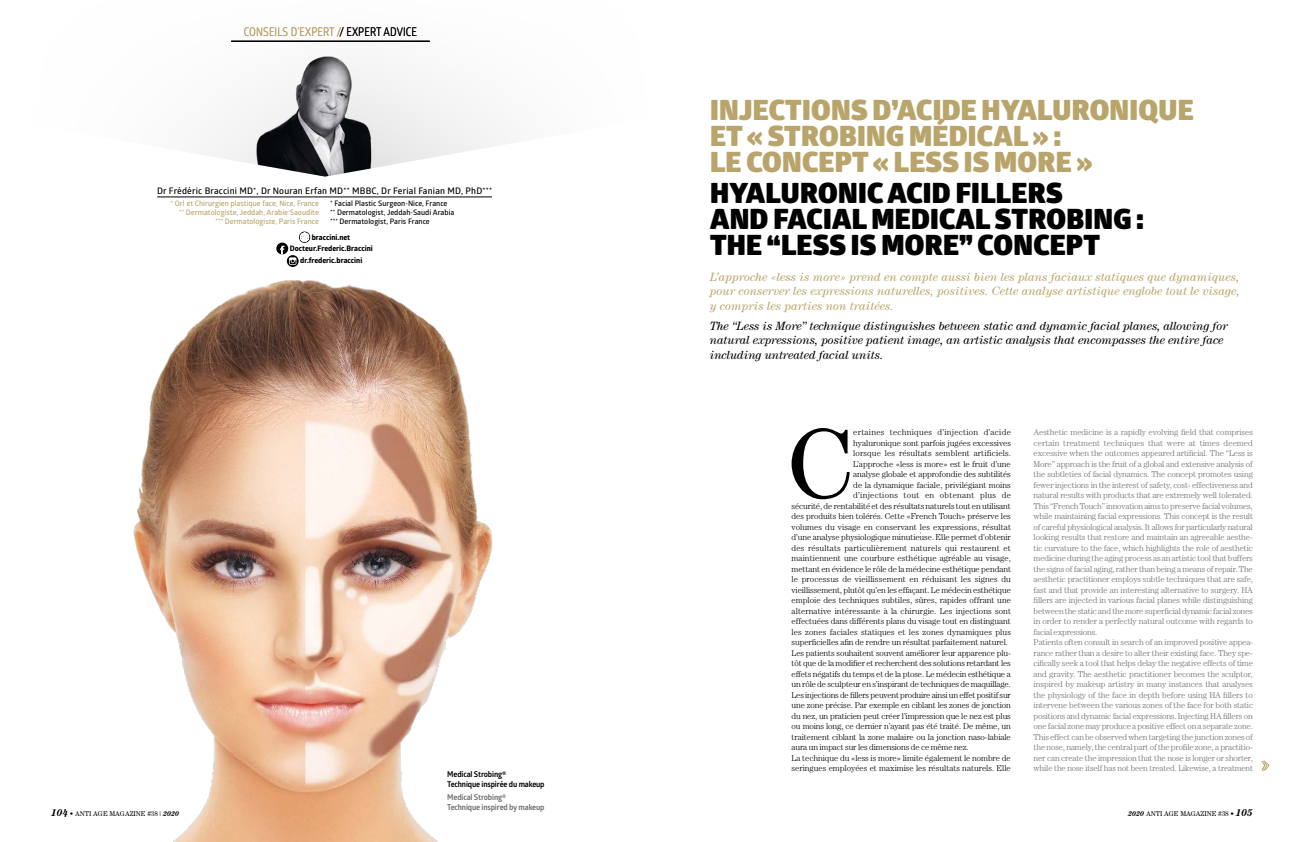
<style>
.page{position:relative;width:1304px;height:842px;background:#fff}
.page>*{position:absolute;margin:0;border:0;box-sizing:border-box;transform-origin:0 0}
.t1{font:100.1px "Century Std";color:#000}
.t2{font:900 28px/26px "Glober";letter-spacing:.01em;color:#b9a56b}
.t3{font:900 28px/26px "Glober";letter-spacing:.01em;color:#000}
.t4{font:italic 12px/14.4px "Century Std";color:#b9a56b;text-align:justify}
.t5{font:italic 12px/14.4px "Century Std";letter-spacing:-.01em;color:#000}
.t6{font:12px "Glober";letter-spacing:.01em;color:#b9a56b;scale:.83 1}
.t7{font:600 9px "Glober";letter-spacing:.02em;color:#000}
.t8{font:300 8.5px/10.5px "Century Std";letter-spacing:-.015em;color:#706f6f}
.t9{font:300 8.5px "Century Std";letter-spacing:-.01em;color:#000}
.t10{font:300 8.5px "Century Std";letter-spacing:.01em;color:#000}
.t11{font:300 8.5px "Century Std";letter-spacing:.03em;color:#000}
.t12{font:300 8.5px "Century Std";letter-spacing:.015em;color:#000}
.t13{font:700 8px/10px "Glober";letter-spacing:-.02em;color:#000}
.t14{font:700 8px/10px "Glober";letter-spacing:-.02em;color:#706f6f}
.t15{font:600 7.5px/9px "Glober";color:#b9a56b;text-align:right}
.t16{font:600 7.5px/9px "Glober";color:#000}
.t17{font:700 7.5px/10.8px "Globerx";color:#000;text-align:center}
.t18{font:7px "Century Std";color:#000}
.s1{color:#000}
.s2{font-weight:700;font-style:italic;font-size:10px}
.s3{font-weight:700;font-style:italic}
</style>
<div class="page">
<svg style="left:1261px;top:761px;width:8px;height:10px"></svg>
<img style="left:133px;top:265px;width:359px;height:577px">
<svg style="left:208px;top:40px;width:295px;height:126px"></svg>
<img style="left:250px;top:51px;width:134px;height:126px">
<hr style="left:157px;top:197px;width:335px;height:1px;background:#000">
<svg style="left:287px;top:255px;width:12px;height:12px"></svg>
<svg style="left:276px;top:233px;width:33px;height:32px"></svg>
<hr style="left:231px;top:41px;width:199px;height:1px;background:#000">
<p class="t6" style="left:244px;top:23px;width:210px">CONSEILS D’EXPERT /<span class="s1">/ EXPERT ADVICE</span></p>
<p class="t7" style="left:157px;top:184px;width:336px">Dr Frédéric Braccini MD*, Dr Nouran Erfan MD** MBBC, Dr Ferial Fanian MD, PhD***</p>
<p class="t15" style="left:171px;top:199px;width:150px">* Orl et Chirurgien plastique face, Nice, France ** Dermatologiste, Jeddah, Arabie Saoudite *** Dermatologiste, Paris France</p>
<p class="t16" style="left:330px;top:199px;width:126px">* Facial Plastic Surgeon-Nice, France ** Dermatologist, Jeddah-Saudi Arabia *** Dermatologist, Paris France</p>
<p class="t17" style="left:290px;top:232px;width:85px">braccini.net<br>Docteur.Frederic.Braccini</p>
<p class="t17" style="left:300px;top:255px;width:64px">dr.frederic.braccini</p>
<p class="t18" style="left:51px;top:810px;width:130px"><span class="s2">104</span> • ANTI AGE MAGAZINE #38 | <span class="s3">2020</span></p>
<p class="t13" style="left:447px;top:769px;width:99px">Medical Strobing®<br>Technique inspirée du makeup</p>
<p class="t14" style="left:447px;top:792px;width:99px">Medical Strobing®<br>Technique inspired by makeup</p>
<p class="t2" style="left:710px;top:97px;width:485px">INJECTIONS D’ACIDE HYALURONIQUE<br>ET « STROBING MÉDICAL » :<br>LE CONCEPT « LESS IS MORE »</p>
<p class="t3" style="left:710px;top:180px;width:436px">HYALURONIC ACID FILLERS<br>AND FACIAL MEDICAL STROBING :<br>THE “LESS IS MORE” CONCEPT</p>
<p class="t4" style="left:710px;top:270px;width:531px">L’approche «less is more» prend en compte aussi bien les plans faciaux statiques que dynamiques, pour conserver les expressions naturelles, positives. Cette analyse artistique englobe tout le visage, y compris les parties non traitées.</p>
<p class="t5" style="left:710px;top:318px;width:519px">The “Less is More” technique distinguishes between static and dynamic facial planes, allowing for natural expressions, positive patient image, an artistic analysis that encompasses the entire face including untreated facial units.</p>
<p class="t1" style="left:787px;top:405px;width:68px">C</p>
<p class="t11" style="left:853px;top:427px;width:159px">ertaines techniques d’injection d’acide</p>
<p class="t9" style="left:853px;top:438px;width:159px">hyaluronique sont parfois jugées excessives</p>
<p class="t12" style="left:853px;top:448px;width:159px">lorsque les résultats semblent artificiels.</p>
<p class="t9" style="left:853px;top:459px;width:159px">L’approche «less is more» est le fruit d’une</p>
<p class="t9" style="left:853px;top:469px;width:159px">analyse globale et approfondie des subtilités</p>
<p class="t9" style="left:853px;top:480px;width:159px">de la dynamique faciale, privilégiant moins</p>
<p class="t11" style="left:853px;top:490px;width:159px">d’injections tout en obtenant plus de</p>
<p class="t9" style="left:792px;top:501px;width:221px">sécurité, de rentabilité et des résultats naturels tout en utilisant</p>
<p class="t9" style="left:792px;top:511px;width:221px">des produits bien tolérés. Cette «French Touch» préserve les</p>
<p class="t9" style="left:792px;top:522px;width:221px">volumes du visage en conservant les expressions, résultat</p>
<p class="t9" style="left:792px;top:532px;width:221px">d’une analyse physiologique minutieuse. Elle permet d’obtenir</p>
<p class="t10" style="left:792px;top:543px;width:221px">des résultats particulièrement naturels qui restaurent et</p>
<p class="t9" style="left:792px;top:553px;width:221px">maintiennent une courbure esthétique agréable au visage,</p>
<p class="t9" style="left:792px;top:564px;width:221px">mettant en évidence le rôle de la médecine esthétique pendant</p>
<p class="t10" style="left:792px;top:574px;width:221px">le processus de vieillissement en réduisant les signes du</p>
<p class="t9" style="left:792px;top:585px;width:221px">vieillissement, plutôt qu’en les effaçant. Le médecin esthétique</p>
<p class="t9" style="left:792px;top:595px;width:221px">emploie des techniques subtiles, sûres, rapides offrant une</p>
<p class="t10" style="left:792px;top:606px;width:221px">alternative intéressante à la chirurgie. Les injections sont</p>
<p class="t9" style="left:792px;top:616px;width:221px">effectuées dans différents plans du visage tout en distinguant</p>
<p class="t10" style="left:792px;top:627px;width:221px">les zones faciales statiques et les zones dynamiques plus</p>
<p class="t9" style="left:792px;top:637px;width:218px">superficielles afin de rendre un résultat parfaitement naturel.</p>
<p class="t9" style="left:792px;top:648px;width:221px">Les patients souhaitent souvent améliorer leur apparence plu-</p>
<p class="t9" style="left:792px;top:658px;width:221px">tôt que de la modifier et recherchent des solutions retardant les</p>
<p class="t9" style="left:792px;top:669px;width:221px">effets négatifs du temps et de la ptose. Le médecin esthétique a</p>
<p class="t9" style="left:792px;top:679px;width:221px">un rôle de sculpteur en s’inspirant de techniques de maquillage.</p>
<p class="t9" style="left:792px;top:690px;width:221px">Les injections de fillers peuvent produire ainsi un effet positif sur</p>
<p class="t9" style="left:792px;top:700px;width:221px">une zone précise. Par exemple en ciblant les zones de jonction</p>
<p class="t9" style="left:792px;top:711px;width:221px">du nez, un praticien peut créer l’impression que le nez est plus</p>
<p class="t9" style="left:792px;top:721px;width:221px">ou moins long, ce dernier n’ayant pas été traité. De même, un</p>
<p class="t9" style="left:792px;top:732px;width:221px">traitement ciblant la zone malaire ou la jonction naso-labiale</p>
<p class="t9" style="left:792px;top:742px;width:178px">aura un impact sur les dimensions de ce même nez.</p>
<p class="t9" style="left:792px;top:753px;width:221px">La technique du «less is more» limite également le nombre de</p>
<p class="t9" style="left:792px;top:763px;width:221px">seringues employées et maximise les résultats naturels. Elle</p>
<p class="t8" style="left:1034px;top:427px;width:221px">Aesthetic medicine is a rapidly evolving field that comprises certain treatment techniques that were at times deemed excessive when the outcomes appeared artificial. The “Less is More” approach is the fruit of a global and extensive analysis of the subtleties of facial dynamics. The concept promotes using fewer injections in the interest of safety, cost- effectiveness and natural results with products that are extremely well tolerated.<br>This “French Touch” innovation aims to preserve facial volumes, while maintaining facial expressions. This concept is the result of careful physiological analysis. It allows for particularly natural looking results that restore and maintain an agreeable aesthe&shy;tic curvature to the face, which highlights the role of aesthetic medicine during the aging process as an artistic tool that buffers the signs of facial aging, rather than being a means of repair. The aesthetic practitioner employs subtle techniques that are safe, fast and that provide an interesting alternative to surgery. HA fillers are injected in various facial planes while distinguishing between the static and the more superficial dynamic facial zones in order to render a perfectly natural outcome with regards to facial expressions.<br>Patients often consult in search of an improved positive appea&shy;rance rather than a desire to alter their existing face. They spe&shy;cifically seek a tool that helps delay the negative effects of time and gravity. The aesthetic practitioner becomes the sculptor, inspired by makeup artistry in many instances that analyses the physiology of the face in depth before using HA fillers to intervene between the various zones of the face for both static positions and dynamic facial expressions. Injecting HA fillers on one facial zone may produce a positive effect on a separate zone.<br>This effect can be observed when targeting the junction zones of the nose, namely, the central part of the profile zone, a practitio&shy;ner can create the impression that the nose is longer or shorter, while the nose itself has not been treated. Likewise, a treatment</p>
<p class="t18" style="left:1128px;top:810px;width:126px"><span class="s3">2020</span> ANTI AGE MAGAZINE #38 • <span class="s2">105</span></p>
</div>
